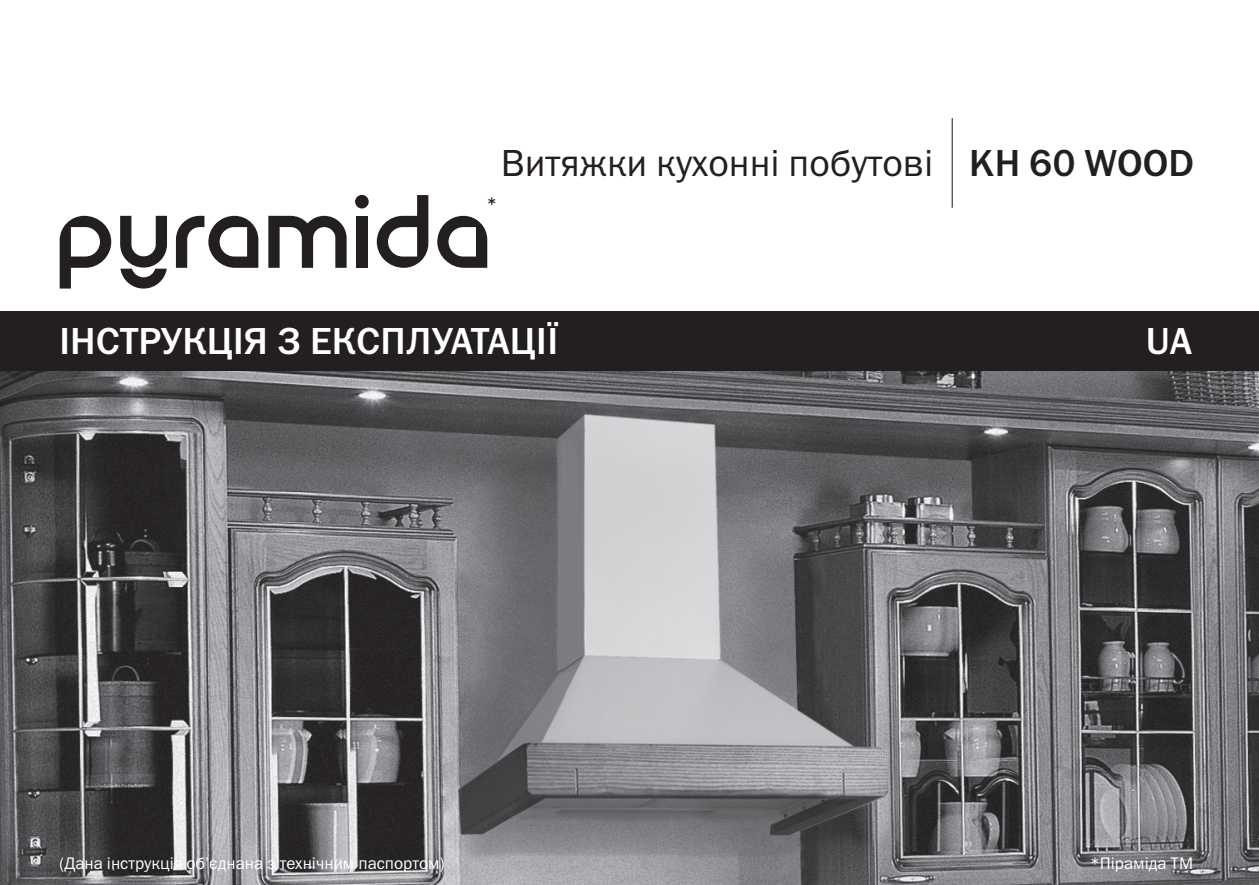
<style>
.page{position:relative;width:1259px;height:885px;background:#fff}
.page>*{position:absolute;margin:0;border:0;box-sizing:border-box;transform-origin:0 0}
.t1{font:37.8px "Franklin Gothic Book C";color:#231f20}
.t2{font:37.8px "Franklin Gothic Medium C";color:#fff}
.t3{font:16.8px "Franklin Gothic Book C";color:#fff}
.t4{font:16.8px "Franklin Gothic Medium C";color:#231f20}
.s1{font-family:"Franklin Gothic Medium C"}
</style>
<div class="page">
<img style="left:0;top:371px;width:1259px;height:513px">
<div style="left:0;top:311px;width:1259px;height:60px;background:#231f20"></div>
<hr style="left:951px;top:118px;width:1px;height:90px;background:#231f20">
<div style="left:355px;top:195px;width:14px;height:13px;background:#231f20;border-radius:50%"></div>
<svg style="left:437px;top:216px;width:50px;height:52px"></svg>
<svg style="left:176px;top:216px;width:82px;height:52px"></svg>
<svg style="left:268px;top:216px;width:79px;height:52px"></svg>
<div style="left:356px;top:216px;width:12px;height:52px;background:#231f20"></div>
<svg style="left:120px;top:216px;width:47px;height:72px"></svg>
<svg style="left:60px;top:216px;width:51px;height:72px"></svg>
<svg style="left:377px;top:195px;width:51px;height:73px"></svg>
<p class="t4" style="left:487px;top:193px;width:11px">*</p>
<p class="t1" style="left:501px;top:142px;width:695px">Витяжки кухонні побутові <span class="s1">KH 60 WOOD</span></p>
<p class="t2" style="left:60px;top:320px;width:501px">ІНСТРУКЦІЯ З ЕКСПЛУАТАЦІЇ</p>
<p class="t2" style="left:1146px;top:320px;width:47px">UA</p>
<p class="t3" style="left:60px;top:853px;width:386px">(Дана інструкція об’єднана з технічним паспортом)</p>
<p class="t3" style="left:1090px;top:853px;width:104px">*Піраміда ТМ</p>
</div>
